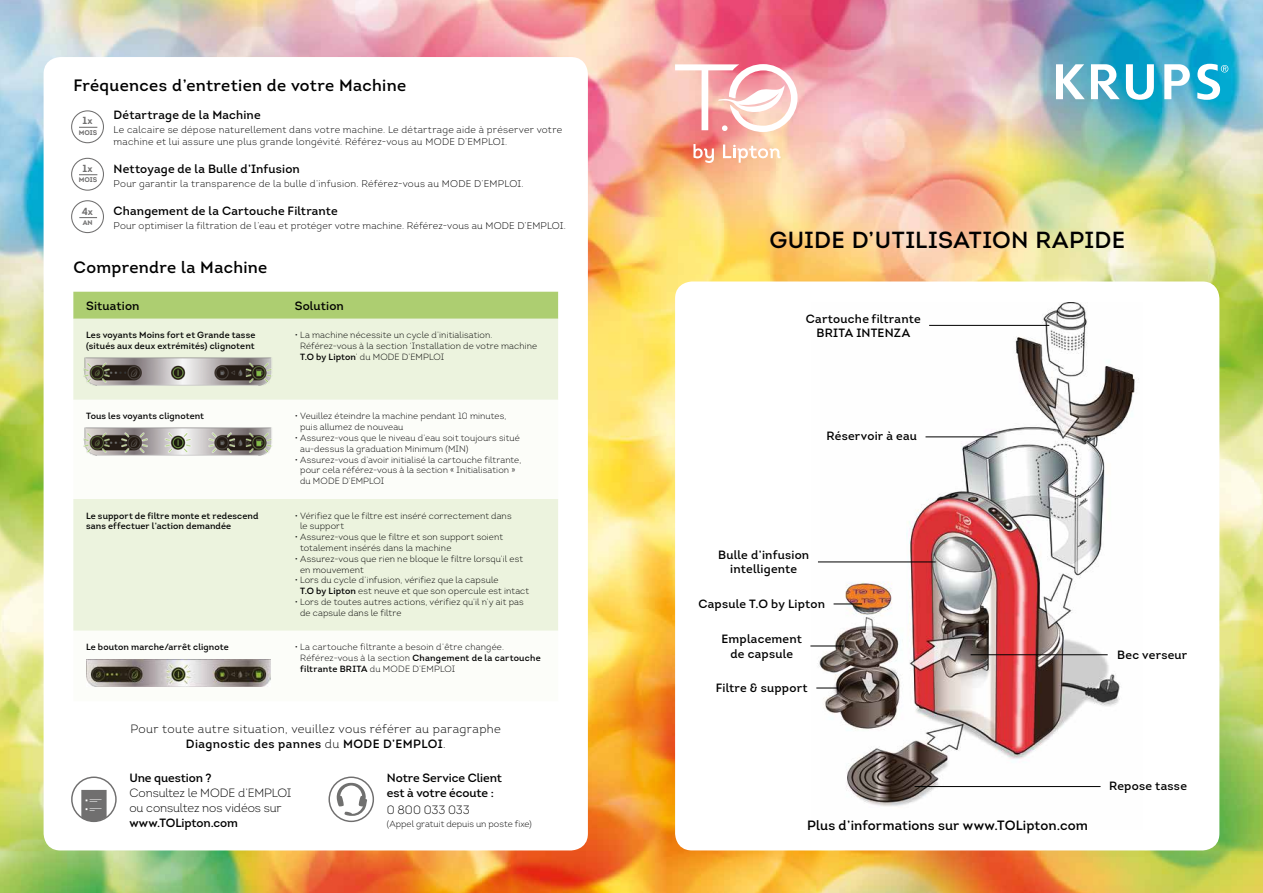
<style>
.page{position:relative;width:1263px;height:893px;background:#fff}
.page>*{position:absolute;margin:0;border:0;box-sizing:border-box;transform-origin:0 0}
.t1{font:23.25px "Intro";letter-spacing:.015em;color:#000}
.t2{font:16.5px "Intro";letter-spacing:.02em;color:#000}
.t3{font:13.5px "Intro";letter-spacing:.01em;color:#000}
.t4{font:12px/14.4px "Intro";letter-spacing:.015em;color:#000;text-align:center}
.t5{font:300 12px/15px "Intro";letter-spacing:.015em;color:#000;text-align:center}
.t6{font:12px/15px "Intro";letter-spacing:-.005em;color:#000}
.t7{font:300 12px/15px "Intro";letter-spacing:-.01em;color:#000}
.t8{font:12px "Intro";letter-spacing:-.01em;color:#000}
.t9{font:300 12px "Intro";letter-spacing:-.005em;color:#000}
.t10{font:700 10.2px "Intro";color:#706f6f}
.t11{font:300 9.75px/11.7px "Intro";letter-spacing:.025em;color:#000}
.t12{font:300 9px/10.8px "Intro";letter-spacing:.01em;color:#000}
.t13{font:9px/10.8px "Intro";letter-spacing:.015em;color:#000}
.t14{font:700 6.9px "Intro";letter-spacing:-.01em;color:#706f6f}
.s1{font-size:9.6px}
.s2{font-weight:400}
</style>
<div class="page">
<img style="left:0;top:0;width:1263px;height:893px">
<div style="left:675px;top:281px;width:544px;height:569px;background:#fff;border-radius:17px"></div>
<div style="left:44px;top:57px;width:544px;height:793px;background:#fff;border-radius:17px"></div>
<svg style="left:693px;top:144px;width:21px;height:19px"></svg>
<svg style="left:723px;top:145px;width:57px;height:18px"></svg>
<svg style="left:675px;top:64px;width:122px;height:68px"></svg>
<svg style="left:1056px;top:64px;width:29px;height:35px"></svg>
<svg style="left:1091px;top:64px;width:29px;height:35px"></svg>
<svg style="left:1164px;top:64px;width:26px;height:35px"></svg>
<svg style="left:1126px;top:64px;width:28px;height:36px"></svg>
<svg style="left:1197px;top:64px;width:31px;height:36px"></svg>
<img style="left:846px;top:302px;width:289px;height:504px">
<img style="left:811px;top:480px;width:95px;height:251px">
<hr style="left:929px;top:325px;width:120px;height:1px;background:#000">
<hr style="left:925px;top:437px;width:72px;height:1px;background:#000">
<hr style="left:971px;top:654px;width:137px;height:1px;background:#000">
<hr style="left:914px;top:786px;width:186px;height:1px;background:#000">
<hr style="left:818px;top:562px;width:118px;height:1px;background:#000">
<svg style="left:833px;top:604px;width:29px;height:1px"></svg>
<hr style="left:810px;top:646px;width:34px;height:1px;background:#000">
<svg style="left:816px;top:688px;width:22px;height:1px"></svg>
<svg style="left:71px;top:110px;width:33px;height:33px"></svg>
<svg style="left:71px;top:158px;width:33px;height:33px"></svg>
<svg style="left:71px;top:200px;width:33px;height:33px"></svg>
<svg style="left:71px;top:776px;width:46px;height:46px"></svg>
<svg style="left:328px;top:776px;width:46px;height:46px"></svg>
<svg style="left:73px;top:292px;width:485px;height:108px;background:#dae8bf"></svg>
<div style="left:73px;top:499px;width:485px;height:132px;background:#ecf3de"></div>
<img style="left:82px;top:355px;width:192px;height:32px">
<img style="left:83px;top:427px;width:190px;height:29px">
<img style="left:86px;top:659px;width:185px;height:27px">
<h2 class="t2" style="left:73px;top:75px;width:334px">Fréquences d’entretien de votre Machine</h2>
<h3 class="t4" style="left:114px;top:108px;width:149px">Détartrage de la Machine</h3>
<p class="t11" style="left:114px;top:124px;width:450px">Le calcaire se dépose naturellement dans votre machine. Le détartrage aide à préserver votre machine et lui assure une plus grande longévité. Référez-vous au MODE D’EMPLOI.</p>
<h3 class="t4" style="left:114px;top:162px;width:188px">Nettoyage de la Bulle d’Infusion</h3>
<p class="t11" style="left:114px;top:177px;width:411px">Pour garantir la transparence de la bulle d’infusion. Référez-vous au MODE D’EMPLOI.</p>
<h3 class="t4" style="left:114px;top:203px;width:226px">Changement de la Cartouche Filtrante</h3>
<p class="t11" style="left:114px;top:219px;width:454px">Pour optimiser la filtration de l’eau et protéger votre machine. Référez-vous au MODE D’EMPLOI.</p>
<p class="t10" style="left:82px;top:114px;width:12px">1<span class="s1">x</span></p>
<p class="t14" style="left:79px;top:128px;width:20px">MOIS</p>
<p class="t10" style="left:82px;top:162px;width:12px">1<span class="s1">x</span></p>
<p class="t14" style="left:79px;top:176px;width:20px">MOIS</p>
<p class="t10" style="left:82px;top:204px;width:13px">4<span class="s1">x</span></p>
<p class="t14" style="left:83px;top:219px;width:11px">AN</p>
<h2 class="t2" style="left:73px;top:257px;width:196px">Comprendre la Machine</h2>
<h3 class="t4" style="left:86px;top:299px;width:55px">Situation</h3>
<h3 class="t4" style="left:295px;top:299px;width:51px">Solution</h3>
<p class="t13" style="left:86px;top:330px;width:171px">Les voyants Moins fort et Grande tasse (situés aux deux extrémités) clignotent</p>
<p class="t12" style="left:300px;top:330px;width:238px;text-indent:-5px">• La machine nécessite un cycle d’initialisation.<br>Référez-vous à la section ‘Installation de votre machine<br><span class="s2">T.O by Lipton</span>’ du MODE D’EMPLOI</p>
<p class="t13" style="left:86px;top:411px;width:120px">Tous les voyants clignotent</p>
<p class="t12" style="left:300px;top:411px;width:208px;text-indent:-5px">• Veuillez éteindre la machine pendant 10 minutes, puis allumez de nouveau</p>
<p class="t12" style="left:300px;top:432px;width:221px;text-indent:-5px">• Assurez-vous que le niveau d’eau soit toujours situé au-dessus la graduation Minimum (MIN)</p>
<p class="t12" style="left:300px;top:454px;width:223px;text-indent:-5px">• Assurez-vous d’avoir initialisé la cartouche filtrante, pour cela référez-vous à la section « Initialisation » du MODE D’EMPLOI</p>
<p class="t13" style="left:86px;top:510px;width:174px">Le support de filtre monte et redescend sans effectuer l’action demandée</p>
<p class="t12" style="left:300px;top:510px;width:213px;text-indent:-5px">• Vérifiez que le filtre est inséré correctement dans le support</p>
<p class="t12" style="left:300px;top:532px;width:204px;text-indent:-5px">• Assurez-vous que le filtre et son support soient totalement insérés dans la machine</p>
<p class="t12" style="left:300px;top:553px;width:224px;text-indent:-5px">• Assurez-vous que rien ne bloque le filtre lorsqu’il est en mouvement</p>
<p class="t12" style="left:300px;top:575px;width:230px;text-indent:-5px">• Lors du cycle d’infusion, vérifiez que la capsule<br><span class="s2">T.O by Lipton</span> est neuve et que son opercule est intact</p>
<p class="t12" style="left:300px;top:596px;width:225px;text-indent:-5px">• Lors de toutes autres actions, vérifiez qu’il n’y ait pas de capsule dans le filtre</p>
<p class="t13" style="left:86px;top:641px;width:144px">Le bouton marche/arrêt clignote</p>
<p class="t12" style="left:300px;top:641px;width:242px;text-indent:-6px">• La cartouche filtrante a besoin d’être changée.<br>Référez-vous à la section <span class="s2">Changement de la cartouche filtrante BRITA</span> du MODE D’EMPLOI</p>
<h3 class="t5" style="left:130px;top:721px;width:372px">Pour toute autre situation, veuillez vous référer au paragraphe<br><span class="s2">Diagnostic des pannes</span> du <span class="s2">MODE D’EMPLOI</span>.</h3>
<h3 class="t6" style="left:129px;top:770px;width:84px">Une question ?</h3>
<h3 class="t7" style="left:129px;top:785px;width:164px">Consultez le MODE d’EMPLOI ou consultez nos vidéos sur</h3>
<h3 class="t8" style="left:129px;top:815px;width:110px">www.TOLipton.com</h3>
<h3 class="t6" style="left:387px;top:770px;width:117px">Notre Service Client est à votre écoute :</h3>
<h3 class="t9" style="left:387px;top:803px;width:84px">0 800 033 033</h3>
<p class="t12" style="left:387px;top:818px;width:146px">(Appel gratuit depuis un poste fixe)</p>
<h1 class="t1" style="left:769px;top:225px;width:357px">GUIDE D’UTILISATION RAPIDE</h1>
<h3 class="t4" style="left:806px;top:311px;width:116px">Cartouche filtrante<br>BRITA INTENZA</h3>
<h3 class="t4" style="left:826px;top:429px;width:92px">Réservoir à eau</h3>
<h3 class="t4" style="left:718px;top:548px;width:93px">Bulle d’infusion intelligente</h3>
<h3 class="t4" style="left:698px;top:597px;width:128px">Capsule T.O by Lipton</h3>
<h3 class="t4" style="left:721px;top:632px;width:82px">Emplacement de capsule</h3>
<h3 class="t4" style="left:716px;top:681px;width:94px">Filtre &amp; support</h3>
<h3 class="t4" style="left:1117px;top:648px;width:72px">Bec verseur</h3>
<h3 class="t3" style="left:807px;top:817px;width:282px">Plus d’informations sur www.TOLipton.com</h3>
<h3 class="t4" style="left:1109px;top:779px;width:79px">Repose tasse</h3>
</div>
